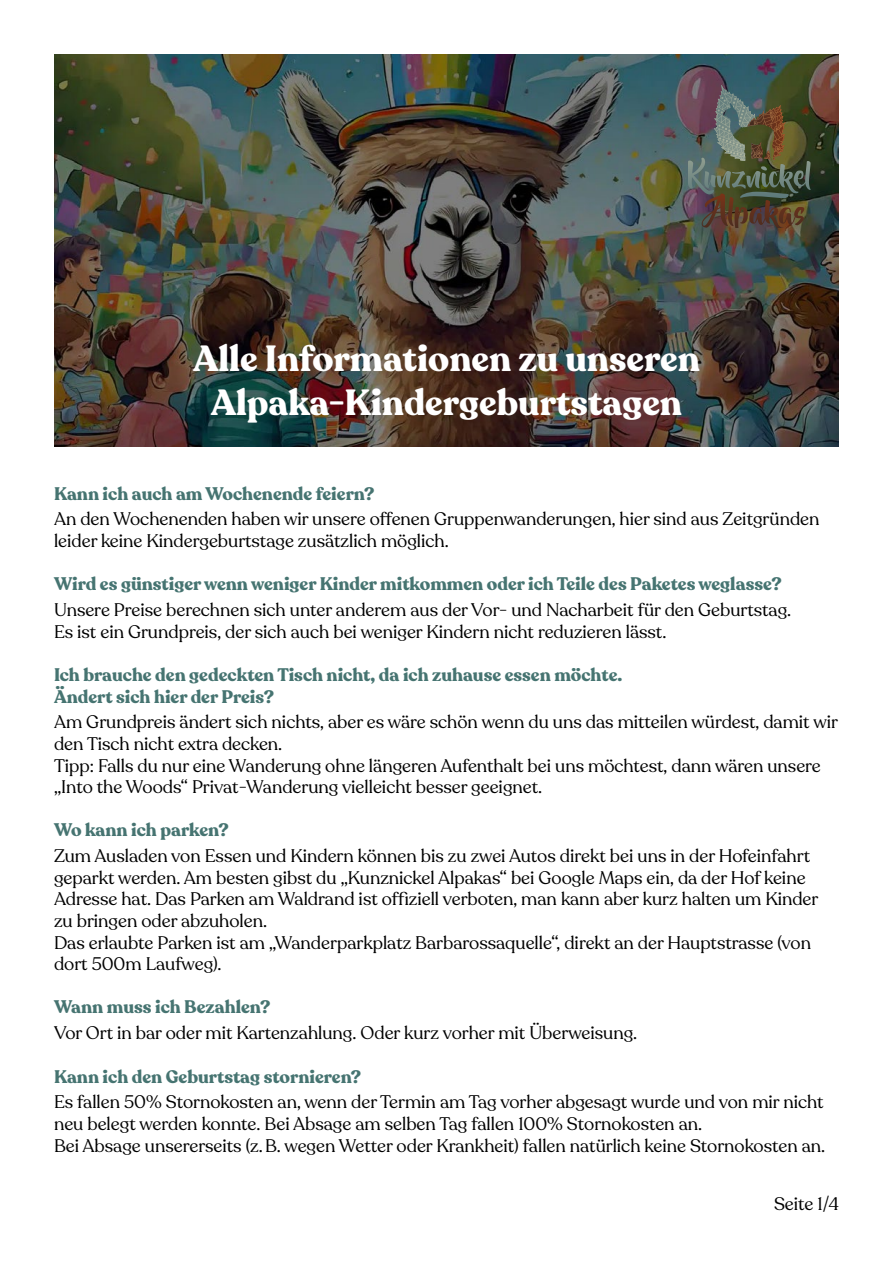
<style>
.page{position:relative;width:893px;height:1263px;background:#fff}
.page>*{position:absolute;margin:0;border:0;box-sizing:border-box;transform-origin:0 0}
.t1{font:700 36px/43.2px "Recoleta";color:#fff;text-align:center}
.t2{font:18px/21.6px "Recoleta";color:#000}
.t3{font:700 18px/21.6px "Recoleta";color:#467471}
</style>
<div class="page">
<img style="left:54px;top:54px;width:785px;height:392px">
<img style="left:689px;top:85px;width:118px;height:143px">
<img style="left:750px;top:118px;width:4px;height:37px">
<h1 class="t1" style="left:193px;top:338px;width:508px">Alle Informationen zu unseren<br>Alpaka-Kindergeburtstagen</h1>
<p class="t3" style="left:54px;top:483px;width:322px">Kann ich auch am Wochenende feiern?</p>
<p class="t2" style="left:54px;top:509px;width:767px">An den Wochenenden haben wir unsere offenen Gruppenwanderungen, hier sind aus Zeitgründen leider keine Kindergeburtstage zusätzlich möglich.</p>
<p class="t3" style="left:54px;top:574px;width:729px">Wird es günstiger wenn weniger Kinder mitkommen oder ich Teile des Paketes weglasse?</p>
<p class="t2" style="left:54px;top:599px;width:739px">Unsere Preise berechnen sich unter anderem aus der Vor- und Nacharbeit für den Geburtstag.<br>Es ist ein Grundpreis, der sich auch bei weniger Kindern nicht reduzieren lässt.</p>
<p class="t3" style="left:54px;top:664px;width:570px">Ich brauche den gedeckten Tisch nicht, da ich zuhause essen möchte.<br>Ändert sich hier der Preis?</p>
<p class="t2" style="left:54px;top:712px;width:785px">Am Grundpreis ändert sich nichts, aber es wäre schön wenn du uns das mitteilen würdest, damit wir den Tisch nicht extra decken.<br>Tipp: Falls du nur eine Wanderung ohne längeren Aufenthalt bei uns möchtest, dann wären unsere „Into the Woods“ Privat-Wanderung vielleicht besser geeignet.</p>
<p class="t3" style="left:54px;top:820px;width:176px">Wo kann ich parken?</p>
<p class="t2" style="left:54px;top:845px;width:766px">Zum Ausladen von Essen und Kindern können bis zu zwei Autos direkt bei uns in der Hofeinfahrt geparkt werden. Am besten gibst du „Kunznickel Alpakas“ bei Google Maps ein, da der Hof keine Adresse hat. Das Parken am Waldrand ist offiziell verboten, man kann aber kurz halten um Kinder zu bringen oder abzuholen.<br>Das erlaubte Parken ist am „Wanderparkplatz Barbarossaquelle“, direkt an der Hauptstrasse (von dort 500m Laufweg).</p>
<p class="t3" style="left:54px;top:997px;width:218px">Wann muss ich Bezahlen?</p>
<p class="t2" style="left:54px;top:1022px;width:585px">Vor Ort in bar oder mit Kartenzahlung. Oder kurz vorher mit Überweisung.</p>
<p class="t3" style="left:54px;top:1066px;width:309px">Kann ich den Geburtstag stornieren?</p>
<p class="t2" style="left:54px;top:1092px;width:773px">Es fallen 50% Stornokosten an, wenn der Termin am Tag vorher abgesagt wurde und von mir nicht neu belegt werden konnte. Bei Absage am selben Tag fallen 100% Stornokosten an.<br>Bei Absage unsererseits (z.B. wegen Wetter oder Krankheit) fallen natürlich keine Stornokosten an.</p>
<p class="t2" style="left:774px;top:1193px;width:66px">Seite 1/4</p>
</div>
